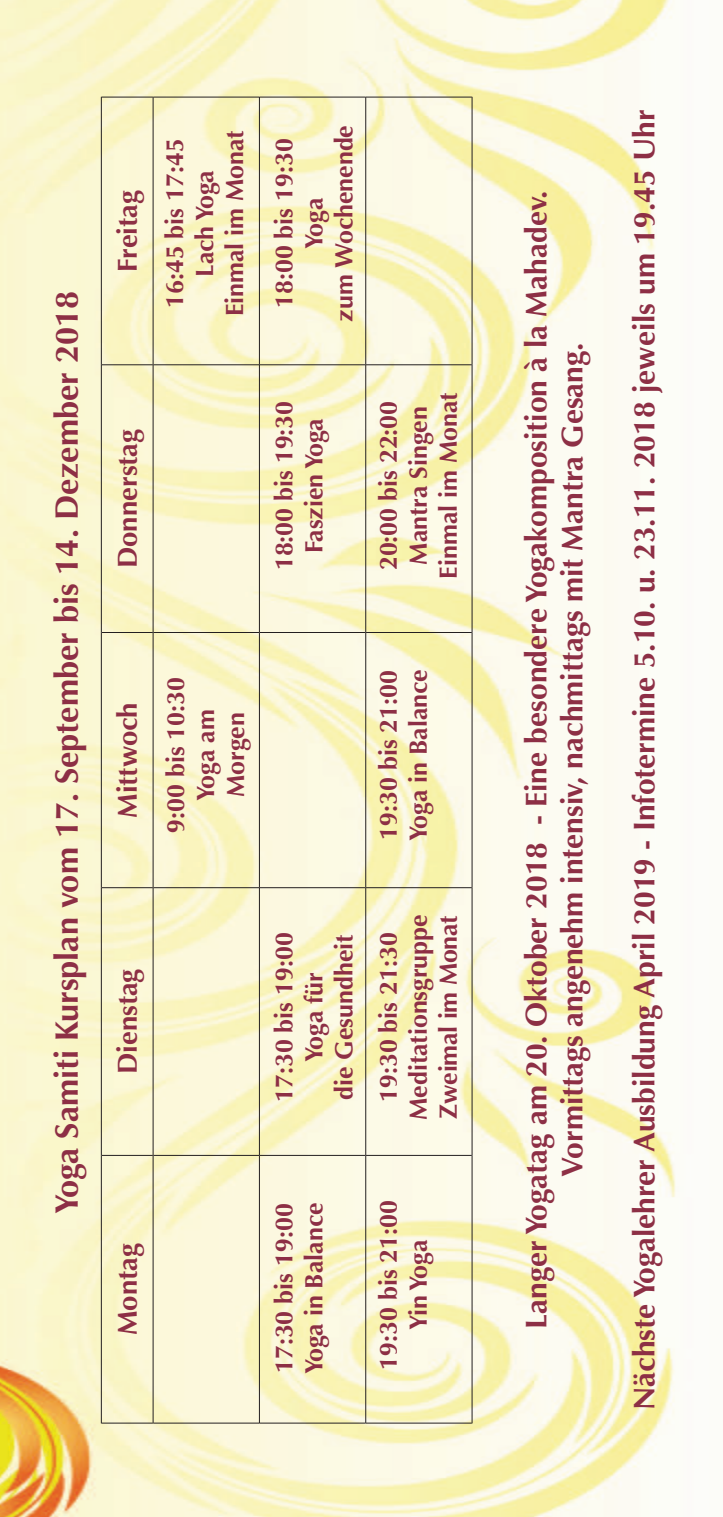
<style>
.page{position:relative;width:723px;height:1517px;background:#fff}
.page>*{position:absolute;margin:0;border:0;box-sizing:border-box;transform-origin:0 0}
.t1{font:700 32.5px "Optima";color:#8d2f45}
.t2{font:700 30px "Optima";color:#8d2f45}
.t3{font:700 27.5px "Optima";color:#8d2f45}
.t4{font:700 25px/30px "Optima";color:#8d2f45;text-align:center}
</style>
<div class="page">
<img style="left:0;top:0;width:676px;height:1517px">
<hr style="left:101px;top:1155px;width:1px;height:268px;background:#231f20">
<hr style="left:102px;top:1422px;width:51px;height:1px;background:#231f20">
<hr style="left:101px;top:887px;width:1px;height:268px;background:#231f20">
<hr style="left:102px;top:1155px;width:51px;height:1px;background:#231f20">
<hr style="left:101px;top:632px;width:1px;height:255px;background:#231f20">
<hr style="left:102px;top:887px;width:51px;height:1px;background:#231f20">
<hr style="left:101px;top:365px;width:1px;height:267px;background:#231f20">
<hr style="left:102px;top:632px;width:51px;height:1px;background:#231f20">
<hr style="left:101px;top:97px;width:1px;height:268px;background:#231f20">
<hr style="left:102px;top:364px;width:51px;height:1px;background:#231f20">
<hr style="left:102px;top:97px;width:51px;height:1px;background:#231f20">
<hr style="left:153px;top:1155px;width:1px;height:268px;background:#231f20">
<hr style="left:153px;top:1422px;width:106px;height:1px;background:#231f20">
<hr style="left:153px;top:887px;width:1px;height:268px;background:#231f20">
<hr style="left:153px;top:1155px;width:106px;height:1px;background:#231f20">
<hr style="left:153px;top:632px;width:1px;height:255px;background:#231f20">
<hr style="left:153px;top:887px;width:106px;height:1px;background:#231f20">
<hr style="left:153px;top:365px;width:1px;height:267px;background:#231f20">
<hr style="left:153px;top:632px;width:106px;height:1px;background:#231f20">
<hr style="left:153px;top:97px;width:1px;height:268px;background:#231f20">
<hr style="left:153px;top:364px;width:106px;height:1px;background:#231f20">
<hr style="left:153px;top:97px;width:106px;height:1px;background:#231f20">
<hr style="left:259px;top:1155px;width:1px;height:268px;background:#231f20">
<hr style="left:260px;top:1422px;width:105px;height:1px;background:#231f20">
<hr style="left:259px;top:887px;width:1px;height:268px;background:#231f20">
<hr style="left:260px;top:1155px;width:105px;height:1px;background:#231f20">
<hr style="left:259px;top:632px;width:1px;height:255px;background:#231f20">
<hr style="left:260px;top:887px;width:105px;height:1px;background:#231f20">
<hr style="left:259px;top:365px;width:1px;height:267px;background:#231f20">
<hr style="left:260px;top:632px;width:105px;height:1px;background:#231f20">
<hr style="left:259px;top:97px;width:1px;height:268px;background:#231f20">
<hr style="left:260px;top:364px;width:105px;height:1px;background:#231f20">
<hr style="left:260px;top:97px;width:105px;height:1px;background:#231f20">
<hr style="left:365px;top:1155px;width:1px;height:268px;background:#231f20">
<hr style="left:366px;top:1422px;width:106px;height:1px;background:#231f20">
<hr style="left:365px;top:887px;width:1px;height:268px;background:#231f20">
<hr style="left:366px;top:1155px;width:106px;height:1px;background:#231f20">
<hr style="left:365px;top:632px;width:1px;height:255px;background:#231f20">
<hr style="left:366px;top:887px;width:106px;height:1px;background:#231f20">
<hr style="left:365px;top:365px;width:1px;height:267px;background:#231f20">
<hr style="left:366px;top:632px;width:106px;height:1px;background:#231f20">
<hr style="left:365px;top:97px;width:1px;height:268px;background:#231f20">
<hr style="left:366px;top:364px;width:106px;height:1px;background:#231f20">
<hr style="left:366px;top:97px;width:106px;height:1px;background:#231f20">
<hr style="left:472px;top:1155px;width:1px;height:268px;background:#231f20">
<hr style="left:472px;top:887px;width:1px;height:268px;background:#231f20">
<hr style="left:472px;top:632px;width:1px;height:255px;background:#231f20">
<hr style="left:472px;top:365px;width:1px;height:267px;background:#231f20">
<hr style="left:472px;top:97px;width:1px;height:268px;background:#231f20">
<p class="t1" style="left:48px;top:1213px;width:924px;rotate:-90deg">Yoga Samiti Kursplan vom 17. September bis 14. Dezember 2018</p>
<p class="t3" style="left:111px;top:272px;width:83px;rotate:-90deg">Freitag</p>
<p class="t4" style="left:160px;top:308px;width:171px;rotate:-90deg">16:45 bis 17:45</p>
<p class="t4" style="left:190px;top:316px;width:188px;rotate:-90deg">Lach Yoga<br>Einmal im Monat</p>
<p class="t4" style="left:269px;top:321px;width:198px;rotate:-90deg">18:00 bis 19:30<br>Yoga<br>zum Wochenende</p>
<p class="t3" style="left:111px;top:568px;width:141px;rotate:-90deg">Donnerstag</p>
<p class="t4" style="left:269px;top:570px;width:171px;rotate:-90deg">18:00 bis 19:30</p>
<p class="t4" style="left:299px;top:553px;width:136px;rotate:-90deg">Faszien Yoga</p>
<p class="t4" style="left:374px;top:570px;width:171px;rotate:-90deg">20:00 bis 22:00</p>
<p class="t4" style="left:404px;top:579px;width:188px;rotate:-90deg">Mantra Singen<br>Einmal im Monat</p>
<p class="t3" style="left:111px;top:818px;width:117px;rotate:-90deg">Mittwoch</p>
<p class="t4" style="left:161px;top:833px;width:157px;rotate:-90deg">9:00 bis 10:30</p>
<p class="t4" style="left:191px;top:800px;width:93px;text-align:left;rotate:-90deg">Yoga am<br>Morgen</p>
<p class="t4" style="left:374px;top:840px;width:171px;rotate:-90deg">19:30 bis 21:00</p>
<p class="t4" style="left:404px;top:841px;width:173px;rotate:-90deg">Yoga in Balance</p>
<p class="t3" style="left:111px;top:1074px;width:107px;rotate:-90deg">Dienstag</p>
<p class="t4" style="left:269px;top:1102px;width:171px;rotate:-90deg">17:30 bis 19:00</p>
<p class="t4" style="left:299px;top:1100px;width:167px;rotate:-90deg">Yoga für<br>die Gesundheit</p>
<p class="t4" style="left:374px;top:1102px;width:171px;rotate:-90deg">19:30 bis 21:30</p>
<p class="t4" style="left:404px;top:1120px;width:207px;text-align:left;rotate:-90deg">Meditationsgruppe<br>Zweimal im Monat</p>
<p class="t3" style="left:111px;top:1335px;width:93px;rotate:-90deg">Montag</p>
<p class="t4" style="left:269px;top:1373px;width:171px;rotate:-90deg">17:30 bis 19:00</p>
<p class="t4" style="left:299px;top:1374px;width:173px;rotate:-90deg">Yoga in Balance</p>
<p class="t4" style="left:374px;top:1369px;width:171px;rotate:-90deg">19:30 bis 21:00</p>
<p class="t4" style="left:404px;top:1330px;width:92px;rotate:-90deg">Yin Yoga</p>
<p class="t2" style="left:519px;top:1329px;width:1139px;rotate:-90deg">Langer Yogatag am 20. Oktober 2018 - Eine besondere Yogakomposition à la Mahadev.</p>
<p class="t2" style="left:555px;top:1177px;width:836px;rotate:-90deg">Vormittags angenehm intensiv, nachmittags mit Mantra Gesang.</p>
<p class="t2" style="left:627px;top:1410px;width:1302px;rotate:-90deg">Nächste Yogalehrer Ausbildung April 2019 - Infotermine 5.10. u. 23.11. 2018 jeweils um 19.45 Uhr</p>
</div>
